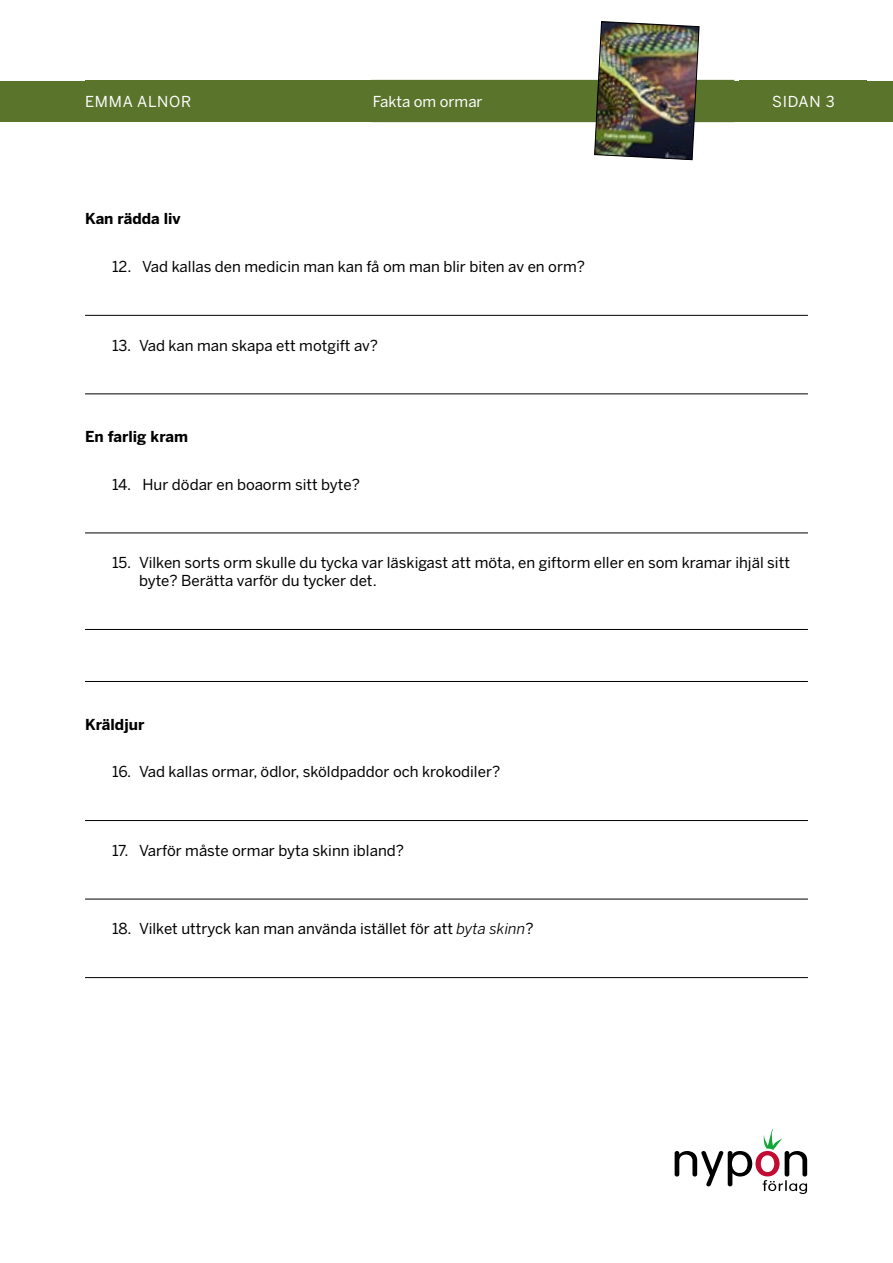
<style>
.page{position:relative;width:893px;height:1263px;background:#fff}
.page>*{position:absolute;margin:0;border:0;box-sizing:border-box;transform-origin:0 0}
.t1{font:15px/18px "Benton Sans";color:#000}
.t2{font:700 15px "Benton Sans";color:#000}
.t3{font:15px "Benton Sans";color:#fff}
.t4{font:15px "Benton Sans";letter-spacing:.05em;color:#fff}
.t5{font:15px "Benton Sans";letter-spacing:.03em;color:#fff}
.s1{font-style:italic}
</style>
<div class="page">
<div style="left:0;top:81px;width:893px;height:40px;background:#5b742c"></div>
<div style="left:740px;top:80px;width:127px;height:41px;background:#5b742c"></div>
<div style="left:85px;top:80px;width:327px;height:41px;background:#5b742c"></div>
<div style="left:371px;top:80px;width:363px;height:42px;border:2px solid #5b742c"></div>
<img style="left:594px;top:21px;width:106px;height:139px">
<svg style="left:675px;top:1128px;width:132px;height:66px"></svg>
<hr style="left:85px;top:315px;width:723px;height:1px;background:#000">
<hr style="left:85px;top:393px;width:723px;height:1px;background:#000">
<hr style="left:85px;top:532px;width:723px;height:1px;background:#000">
<hr style="left:85px;top:629px;width:723px;height:1px;background:#000">
<hr style="left:85px;top:681px;width:723px;height:1px;background:#000">
<hr style="left:85px;top:820px;width:723px;height:1px;background:#000">
<hr style="left:85px;top:899px;width:723px;height:1px;background:#000">
<hr style="left:85px;top:977px;width:723px;height:1px;background:#000">
<p class="t4" style="left:85px;top:92px;width:108px">EMMA ALNOR</p>
<p class="t3" style="left:373px;top:92px;width:111px">Fakta om ormar</p>
<p class="t5" style="left:772px;top:92px;width:64px">SIDAN 3</p>
<p class="t2" style="left:85px;top:210px;width:97px">Kan rädda liv</p>
<p class="t1" style="left:112px;top:258px;width:474px">12. Vad kallas den medicin man kan få om man blir biten av en orm?</p>
<p class="t1" style="left:112px;top:336px;width:268px">13. Vad kan man skapa ett motgift av?</p>
<p class="t2" style="left:85px;top:427px;width:105px">En farlig kram</p>
<p class="t1" style="left:112px;top:475px;width:249px">14. Hur dödar en boaorm sitt byte?</p>
<p class="t1" style="left:139px;top:554px;width:652px;text-indent:-27px">15. Vilken sorts orm skulle du tycka var läskigast att möta, en giftorm eller en som kramar ihjäl sitt byte? Berätta varför du tycker det.</p>
<p class="t2" style="left:85px;top:715px;width:61px">Kräldjur</p>
<p class="t1" style="left:112px;top:763px;width:390px">16. Vad kallas ormar, ödlor, sköldpaddor och krokodiler?</p>
<p class="t1" style="left:112px;top:841px;width:293px">17. Varför måste ormar byta skinn ibland?</p>
<p class="t1" style="left:112px;top:920px;width:423px">18. Vilket uttryck kan man använda istället för att <span class="s1">byta skinn</span>?</p>
</div>
